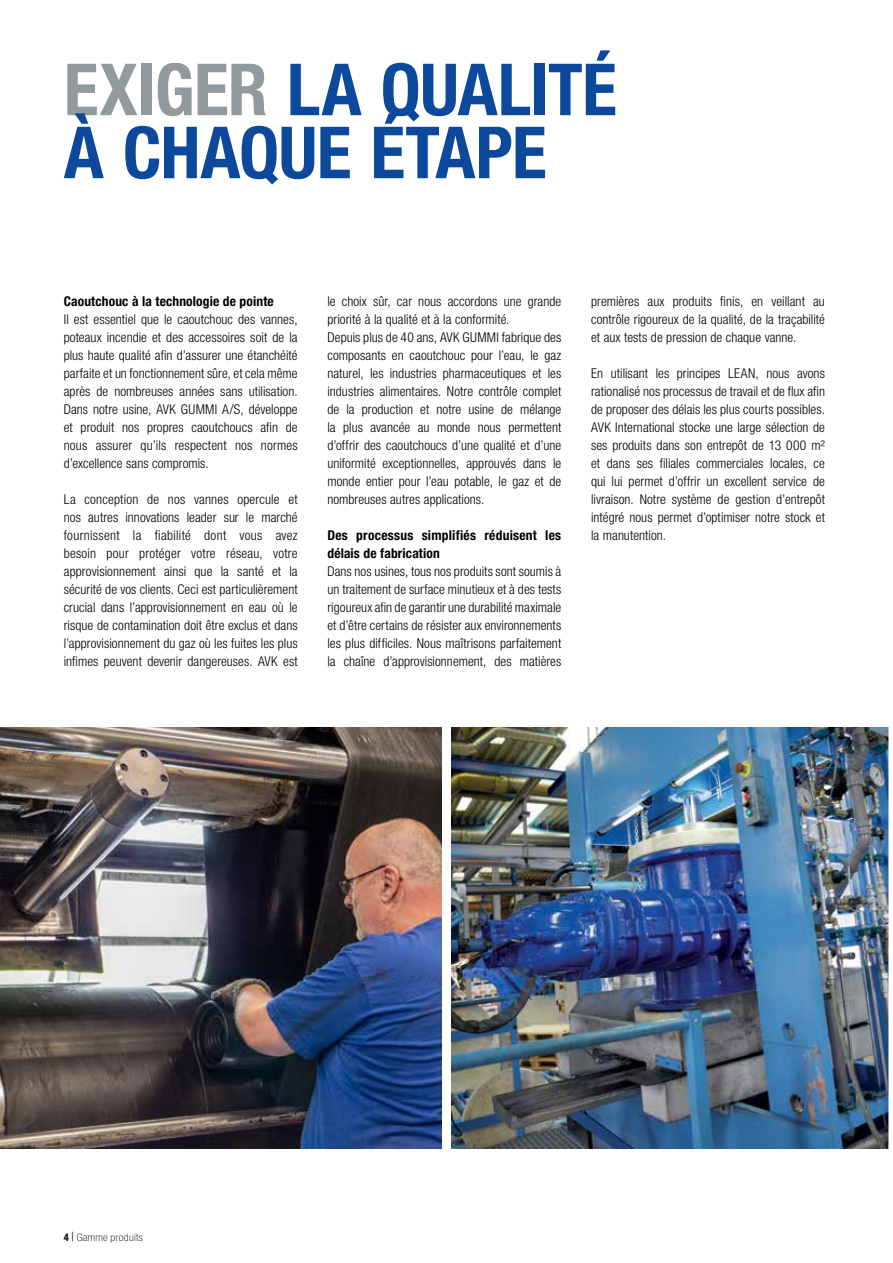
<style>
.page{position:relative;width:893px;height:1263px;background:#fff}
.page>*{position:absolute;margin:0;border:0;box-sizing:border-box;transform-origin:0 0}
.t1{font:700 condensed 72px/63px "Helvetica Neue LT Pro";letter-spacing:-.01em;color:#0c499c}
.t2{font:300 condensed 13.5px/18px "Helvetica Neue LT Pro";letter-spacing:.005em;color:#000;text-align:justify}
.t3{font:700 condensed 13.5px/18px "Helvetica Neue LT Pro";letter-spacing:.01em;color:#000}
.t4{font:100 condensed 10.5px "Helvetica Neue LT Pro";letter-spacing:.02em;color:#000;scale:1.1 1}
.s1{color:#929a9d}
.s2{font-weight:700}
.s3{font-family:"Times New Roman";font-weight:700;font-stretch:normal}
</style>
<div class="page">
<img style="left:0;top:727px;width:442px;height:421px">
<img style="left:451px;top:727px;width:437px;height:421px">
<h1 class="t1" style="left:64px;top:57px;width:555px"><span class="s1">EXIGER</span> LA QUALITÉ<br>À CHAQUE ÉTAPE</h1>
<p class="t3" style="left:64px;top:292px;width:211px">Caoutchouc à la technologie de pointe</p>
<p class="t2" style="left:64px;top:310px;width:235px">Il est essentiel que le caoutchouc des vannes, poteaux incendie et des accessoires soit de la plus haute qualité afin d’assurer une étanchéité parfaite et un fonctionnement sûre, et cela même après de nombreuses années sans utilisation.<br>Dans notre usine, AVK GUMMI A/S, développe et produit nos propres caoutchoucs afin de nous assurer qu’ils respectent nos normes d’excellence sans compromis.</p>
<p class="t2" style="left:64px;top:490px;width:235px">La conception de nos vannes opercule et nos autres innovations leader sur le marché fournissent la fiabilité dont vous avez besoin pour protéger votre réseau, votre approvisionnement ainsi que la santé et la sécurité de vos clients. Ceci est particulièrement crucial dans l’approvisionnement en eau où le risque de contamination doit être exclus et dans l’approvisionnement du gaz où les fuites les plus infimes peuvent devenir dangereuses. AVK est</p>
<p class="t2" style="left:327px;top:292px;width:235px;text-align:left">le choix sûr, car nous accordons une grande priorité à la qualité et à la conformité.<br>Depuis plus de 40 ans, AVK GUMMI fabrique des composants en caoutchouc pour l’eau, le gaz naturel, les industries pharmaceutiques et les industries alimentaires. Notre contrôle complet de la production et notre usine de mélange la plus avancée au monde nous permettent d’offrir des caoutchoucs d’une qualité et d’une uniformité exceptionnelles, approuvés dans le monde entier pour l’eau potable, le gaz et de nombreuses autres applications.</p>
<p class="t3" style="left:327px;top:526px;width:235px">Des processus simplifiés réduisent les délais de fabrication</p>
<p class="t2" style="left:327px;top:562px;width:235px">Dans nos usines, tous nos produits sont soumis à un traitement de surface minutieux et à des tests rigoureux afin de garantir une durabilité maximale et d’être certains de résister aux environnements les plus difficiles. Nous maîtrisons parfaitement la chaîne d’approvisionnement, des matières</p>
<p class="t2" style="left:591px;top:292px;width:235px">premières aux produits finis, en veillant au contrôle rigoureux de la qualité, de la traçabilité et aux tests de pression de chaque vanne.</p>
<p class="t2" style="left:591px;top:364px;width:235px">En utilisant les principes LEAN, nous avons rationalisé nos processus de travail et de flux afin de proposer des délais les plus courts possibles.<br>AVK International stocke une large sélection de ses produits dans son entrepôt de 13 000 m² et dans ses filiales commerciales locales, ce qui lui permet d’offrir un excellent service de livraison. Notre système de gestion d’entrepôt intégré nous permet d’optimiser notre stock et la manutention.</p>
<p class="t4" style="left:64px;top:1231px;width:73px"><span class="s2">4</span> <span class="s3">|</span> Gamme produits</p>
</div>
